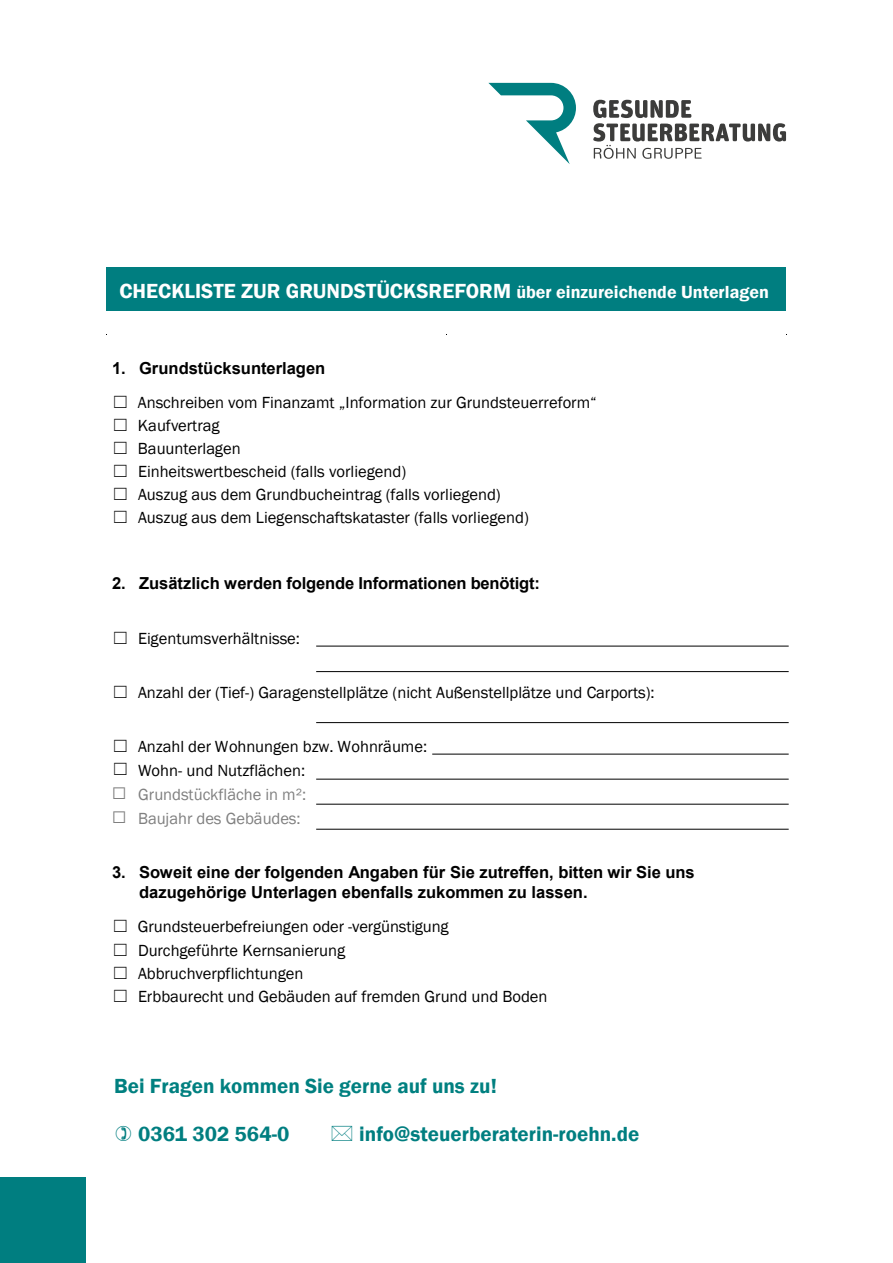
<style>
.page{position:relative;width:893px;height:1263px;background:#fff}
.page>*{position:absolute;margin:0;border:0;box-sizing:border-box;transform-origin:0 0}
.t1{font:600 21px "Franklin Gothic";color:#fff}
.t2{font:600 21px "Franklin Gothic";color:#007e80}
.t3{font:600 21px "Franklin Gothic";color:#008080}
.t4{font:16.5px/23.1px "Franklin Gothic";color:#000}
.t5{font:700 16.5px/20.4px "Arial";color:#000}
.t6{font:16.5px/24px "Franklin Gothic";color:#808080}
.t7{font:16.5px "MS Gothic";color:#000}
.s1{font-size:18px}
.s2{font-family:"MS Gothic"}
</style>
<div class="page">
<div style="left:106px;top:268px;width:680px;height:43px;background:#007e80"></div>
<svg style="left:593px;top:100px;width:193px;height:59px"></svg>
<svg style="left:488px;top:83px;width:88px;height:81px"></svg>
<div style="left:0;top:1178px;width:85px;height:85px;background:#007e80"></div>
<hr style="left:316px;top:646px;width:473px;height:1px;background:#000">
<hr style="left:316px;top:671px;width:473px;height:1px;background:#000">
<hr style="left:316px;top:779px;width:473px;height:1px;background:#000">
<hr style="left:316px;top:804px;width:473px;height:1px;background:#000">
<hr style="left:316px;top:829px;width:473px;height:1px;background:#000">
<hr style="left:316px;top:722px;width:473px;height:1px;background:#000">
<hr style="left:432px;top:754px;width:357px;height:1px;background:#000">
<p class="t1" style="left:119px;top:278px;width:651px">CHECKLISTE ZUR GRUNDSTÜCKSREFORM <span class="s1">über einzureichende Unterlagen</span></p>
<p class="t5" style="left:112px;top:358px;width:215px">1. Grundstücksunterlagen</p>
<p class="t4" style="left:112px;top:391px;width:486px"><span class="s2">☐</span> Anschreiben vom Finanzamt „Information zur Grundsteuerreform“ <span class="s2">☐</span> Kaufvertrag<br><span class="s2">☐</span> Bauunterlagen<br><span class="s2">☐</span> Einheitswertbescheid (falls vorliegend)<br><span class="s2">☐</span> Auszug aus dem Grundbucheintrag (falls vorliegend)<br><span class="s2">☐</span> Auszug aus dem Liegenschaftskataster (falls vorliegend)</p>
<p class="t5" style="left:112px;top:573px;width:429px">2. Zusätzlich werden folgende Informationen benötigt:</p>
<p class="t4" style="left:112px;top:627px;width:189px"><span class="s2">☐</span> Eigentumsverhältnisse:</p>
<p class="t4" style="left:112px;top:681px;width:544px"><span class="s2">☐</span> Anzahl der (Tief-) Garagenstellplätze (nicht Außenstellplätze und Carports):</p>
<p class="t4" style="left:138px;top:735px;width:291px;line-height:24px;text-indent:-26px"><span class="s2">☐</span> Anzahl der Wohnungen bzw. Wohnräume:<br>Wohn- und Nutzflächen:</p>
<p class="t6" style="left:138px;top:783px;width:170px">Grundstückfläche in m²:<br>Baujahr des Gebäudes:</p>
<p class="t7" style="left:112px;top:761px;width:18px">☐</p>
<p class="t5" style="left:139px;top:862px;width:557px;text-indent:-27px">3. Soweit eine der folgenden Angaben für Sie zutreffen, bitten wir Sie uns dazugehörige Unterlagen ebenfalls zukommen zu lassen.</p>
<p class="t4" style="left:112px;top:916px;width:437px"><span class="s2">☐</span> Grundsteuerbefreiungen oder -vergünstigung<br><span class="s2">☐</span> Durchgeführte Kernsanierung<br><span class="s2">☐</span> Abbruchverpflichtungen<br><span class="s2">☐</span> Erbbaurecht und Gebäuden auf fremden Grund und Boden</p>
<p class="t3" style="left:114px;top:1073px;width:384px">Bei Fragen kommen Sie gerne auf uns zu!</p>
<p class="t2" style="left:138px;top:1121px;width:153px">0361 302 564-0</p>
<p class="t2" style="left:359px;top:1121px;width:282px">info@steuerberaterin-roehn.de</p>
</div>
